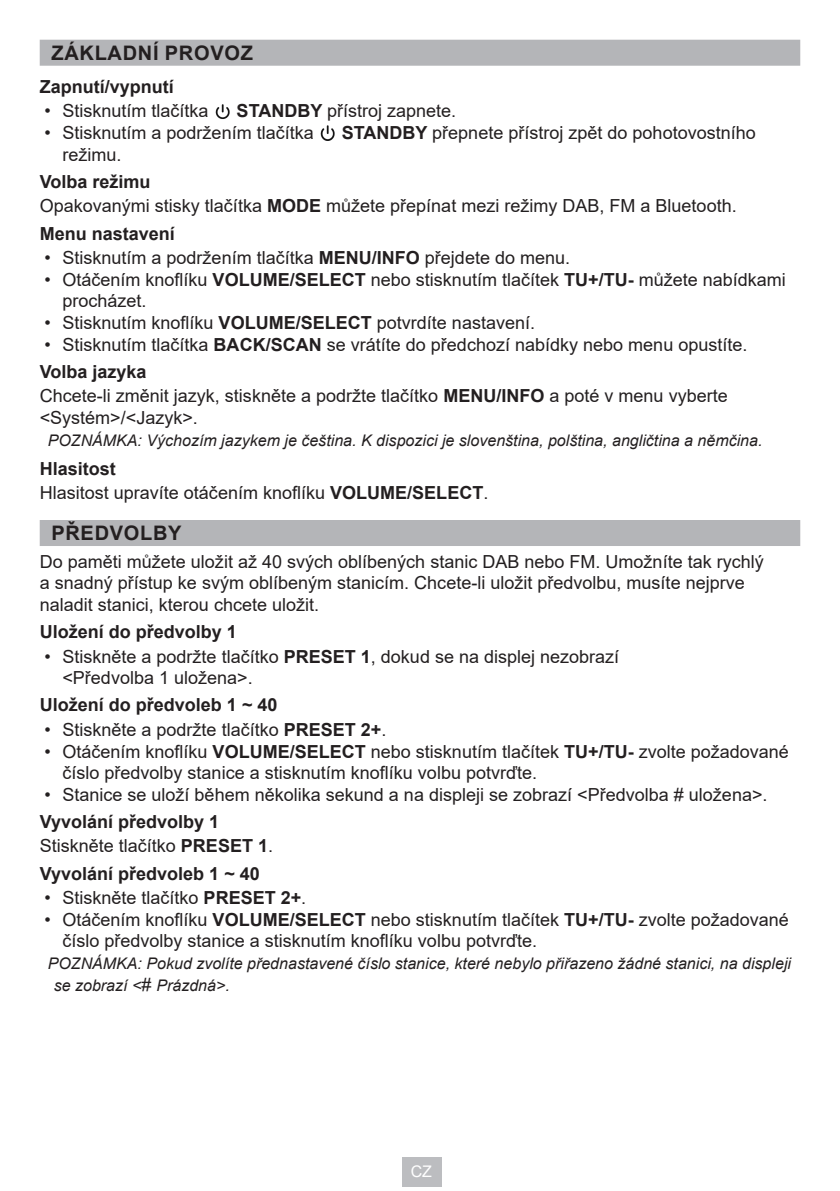
<style>
.page{position:relative;width:840px;height:1191px;background:#fff}
.page>*{position:absolute;margin:0;border:0;box-sizing:border-box;transform-origin:0 0}
.TOC_Title_GREY{font:700 20px "Arial";letter-spacing:.035em;color:#231f20}
._3_Text{font:18px/21.6px "Arial";color:#231f20}
._4_Tučný_text{font:700 18px "Arial";color:#231f20}
.Note{font:italic 16px/21.6px "Arial";color:#231f20}
.t1{font:16px "Arial";color:#fff}
.s1{font-weight:700}
.s2{font-style:normal;font-size:18px}
</style>
<div class="page">
<div style="left:401px;top:1157px;width:40px;height:29px;background:#bcbdc0"></div>
<div style="left:40px;top:40px;width:759px;height:26px;background:#b4b5b8"></div>
<div style="left:40px;top:520px;width:759px;height:26px;background:#b4b5b8"></div>
<img style="left:215px;top:104px;width:15px;height:15px">
<img style="left:320px;top:125px;width:15px;height:16px">
<p class="TOC_Title_GREY" style="left:51px;top:39px;width:203px">ZÁKLADNÍ PROVOZ</p>
<p class="_4_Tučný_text" style="left:40px;top:74px;width:136px">Zapnutí/vypnutí</p>
<p class="_3_Text" style="left:44px;top:100px;width:166px">• Stisknutím tlačítka</p>
<p class="_3_Text" style="left:236px;top:100px;width:221px"><span class="s1">STANDBY</span> přístroj zapnete.</p>
<p class="_3_Text" style="left:44px;top:122px;width:271px">• Stisknutím a podržením tlačítka</p>
<p class="_3_Text" style="left:341px;top:122px;width:415px"><span class="s1">STANDBY</span> přepnete přístroj zpět do pohotovostního</p>
<p class="_3_Text" style="left:62px;top:143px;width:61px">režimu.</p>
<p class="_4_Tučný_text" style="left:40px;top:169px;width:112px">Volba režimu</p>
<p class="_3_Text" style="left:40px;top:195px;width:698px">Opakovanými stisky tlačítka <span class="s1">MODE</span> můžete přepínat mezi režimy DAB, FM a Bluetooth.</p>
<p class="_4_Tučný_text" style="left:40px;top:221px;width:137px">Menu nastavení</p>
<p class="_3_Text" style="left:44px;top:247px;width:527px">• Stisknutím a podržením tlačítka <span class="s1">MENU/INFO</span> přejdete do menu.</p>
<p class="_3_Text" style="left:62px;top:268px;width:724px;text-indent:-18px">• Otáčením knoflíku <span class="s1">VOLUME/SELECT</span> nebo stisknutím tlačítek <span class="s1">TU+/TU-</span> můžete nabídkami procházet.</p>
<p class="_3_Text" style="left:44px;top:312px;width:492px">• Stisknutím knoflíku <span class="s1">VOLUME/SELECT</span> potvrdíte nastavení.</p>
<p class="_3_Text" style="left:44px;top:333px;width:704px">• Stisknutím tlačítka <span class="s1">BACK/SCAN</span> se vrátíte do předchozí nabídky nebo menu opustíte.</p>
<p class="_4_Tučný_text" style="left:40px;top:359px;width:108px">Volba jazyka</p>
<p class="_3_Text" style="left:40px;top:385px;width:689px">Chcete-li změnit jazyk, stiskněte a podržte tlačítko <span class="s1">MENU/INFO</span> a poté v menu vyberte &lt;Systém&gt;/&lt;Jazyk&gt;.</p>
<p class="Note" style="left:48px;top:430px;width:716px">POZNÁMKA: Výchozím jazykem je čeština. K dispozici je slovenština, polština, angličtina a němčina.</p>
<p class="_4_Tučný_text" style="left:40px;top:456px;width:78px">Hlasitost</p>
<p class="_3_Text" style="left:40px;top:482px;width:450px">Hlasitost upravíte otáčením knoflíku <span class="s1">VOLUME/SELECT</span>.</p>
<p class="TOC_Title_GREY" style="left:51px;top:519px;width:132px">PŘEDVOLBY</p>
<p class="_3_Text" style="left:40px;top:550px;width:725px">Do paměti můžete uložit až 40 svých oblíbených stanic DAB nebo FM. Umožníte tak rychlý a snadný přístup ke svým oblíbeným stanicím. Chcete-li uložit předvolbu, musíte nejprve naladit stanici, kterou chcete uložit.</p>
<p class="_4_Tučný_text" style="left:40px;top:619px;width:199px">Uložení do předvolby 1</p>
<p class="_3_Text" style="left:62px;top:645px;width:558px;text-indent:-18px">• Stiskněte a podržte tlačítko <span class="s1">PRESET 1</span>, dokud se na displej nezobrazí &lt;Předvolba 1 uložena&gt;.</p>
<p class="_4_Tučný_text" style="left:40px;top:692px;width:239px">Uložení do předvoleb 1 ~ 40</p>
<p class="_3_Text" style="left:44px;top:718px;width:343px">• Stiskněte a podržte tlačítko <span class="s1">PRESET 2+</span>.</p>
<p class="_3_Text" style="left:62px;top:740px;width:727px;text-indent:-18px">• Otáčením knoflíku <span class="s1">VOLUME/SELECT</span> nebo stisknutím tlačítek <span class="s1">TU+/TU-</span> zvolte požadované číslo předvolby stanice a stisknutím knoflíku volbu potvrďte.</p>
<p class="_3_Text" style="left:44px;top:783px;width:724px">• Stanice se uloží během několika sekund a na displeji se zobrazí &lt;Předvolba # uložena&gt;.</p>
<p class="_4_Tučný_text" style="left:40px;top:809px;width:181px">Vyvolání předvolby 1</p>
<p class="_3_Text" style="left:40px;top:835px;width:235px">Stiskněte tlačítko <span class="s1">PRESET 1</span>.</p>
<p class="_4_Tučný_text" style="left:40px;top:860px;width:221px">Vyvolání předvoleb 1 ~ 40</p>
<p class="_3_Text" style="left:44px;top:887px;width:263px">• Stiskněte tlačítko <span class="s1">PRESET 2+</span>.</p>
<p class="_3_Text" style="left:62px;top:908px;width:727px;text-indent:-18px">• Otáčením knoflíku <span class="s1">VOLUME/SELECT</span> nebo stisknutím tlačítek <span class="s1">TU+/TU-</span> zvolte požadované číslo předvolby stanice a stisknutím knoflíku volbu potvrďte.</p>
<p class="Note" style="left:54px;top:953px;width:738px;text-indent:-6px">POZNÁMKA: Pokud zvolíte přednastavené číslo stanice, které nebylo přiřazeno žádné stanici, na displeji se zobrazí &lt;<span class="s2">#</span> Prázdná&gt;.</p>
<p class="t1" style="left:410px;top:1160px;width:23px">CZ</p>
</div>
